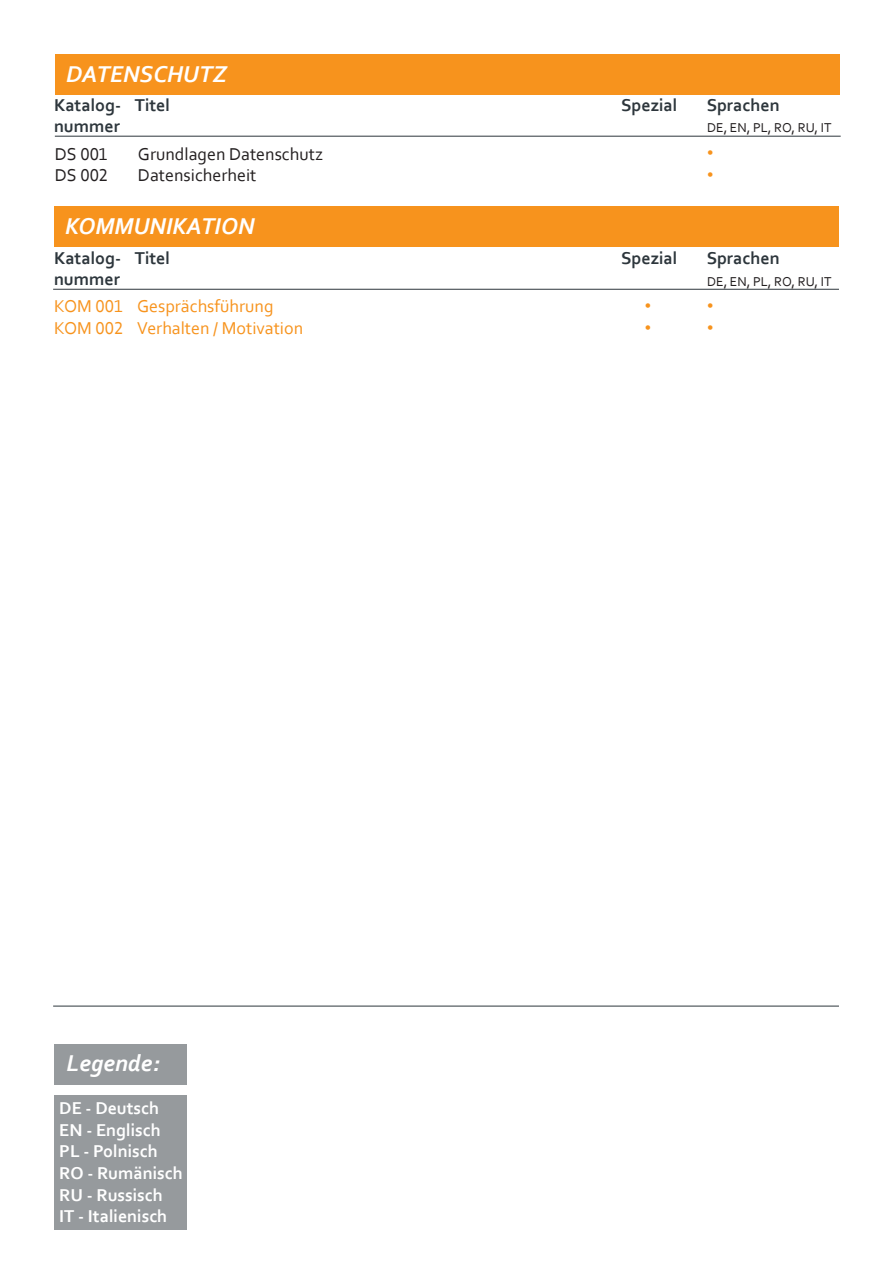
<style>
.page{position:relative;width:893px;height:1263px;background:#fff}
.page>*{position:absolute;margin:0;border:0;box-sizing:border-box;transform-origin:0 0}
.t1{font:italic 700 24px "Corbel";color:#fff}
.t2{font:700 18px/21.6px "Corbel";color:#fff}
.t3{font:700 18px "Corbel";color:#2d363c}
.t4{font:18px/21.6px "Corbel";color:#f7931d}
.t5{font:18px/21.6px "Corbel";color:#231f20}
.t6{font:18px/21.8px "Arial";color:#f7931d}
.t7{font:13.5px "Corbel";color:#231f20}
</style>
<div class="page">
<div style="left:55px;top:54px;width:785px;height:40px;background:#f7931d"></div>
<hr style="left:55px;top:136px;width:786px;height:1px;background:#2d363c">
<hr style="left:53px;top:1006px;width:786px;height:1px;background:#2d363c">
<div style="left:54px;top:207px;width:785px;height:40px;background:#f7931d"></div>
<div style="left:54px;top:1044px;width:132px;height:40px;background:#969a9d"></div>
<div style="left:54px;top:1095px;width:132px;height:134px;background:#969a9d"></div>
<hr style="left:53px;top:289px;width:786px;height:1px;background:#2d363c">
<h1 class="t1" style="left:66px;top:59px;width:163px">DATENSCHUTZ</h1>
<p class="t3" style="left:54px;top:93px;width:118px">Katalog- Titel</p>
<p class="t3" style="left:621px;top:93px;width:58px">Spezial</p>
<p class="t3" style="left:707px;top:93px;width:75px">Sprachen</p>
<p class="t3" style="left:54px;top:115px;width:68px">nummer</p>
<p class="t7" style="left:707px;top:119px;width:126px">DE, EN, PL, RO, RU, IT</p>
<p class="t5" style="left:55px;top:142px;width:55px">DS 001<br>DS 002</p>
<p class="t5" style="left:138px;top:142px;width:187px">Grundlagen Datenschutz<br>Datensicherheit</p>
<h1 class="t1" style="left:65px;top:212px;width:191px">KOMMUNIKATION</h1>
<p class="t6" style="left:707px;top:142px;width:8px">• •</p>
<p class="t3" style="left:54px;top:247px;width:118px">Katalog- Titel</p>
<p class="t3" style="left:621px;top:247px;width:58px">Spezial</p>
<p class="t3" style="left:707px;top:247px;width:75px">Sprachen</p>
<p class="t3" style="left:54px;top:268px;width:68px">nummer</p>
<p class="t7" style="left:707px;top:274px;width:126px">DE, EN, PL, RO, RU, IT</p>
<p class="t4" style="left:137px;top:295px;width:168px">Gesprächsführung<br>Verhalten / Motivation</p>
<p class="t4" style="left:54px;top:295px;width:71px">KOM 001<br>KOM 002</p>
<p class="t6" style="left:645px;top:295px;width:8px">• •</p>
<p class="t6" style="left:707px;top:295px;width:8px">• •</p>
<h1 class="t1" style="left:66px;top:1048px;width:95px">Legende:</h1>
<p class="t2" style="left:59px;top:1097px;width:125px">DE - Deutsch<br>EN - Englisch<br>PL - Polnisch<br>RO - Rumänisch<br>RU - Russisch<br>IT - Italienisch</p>
</div>
